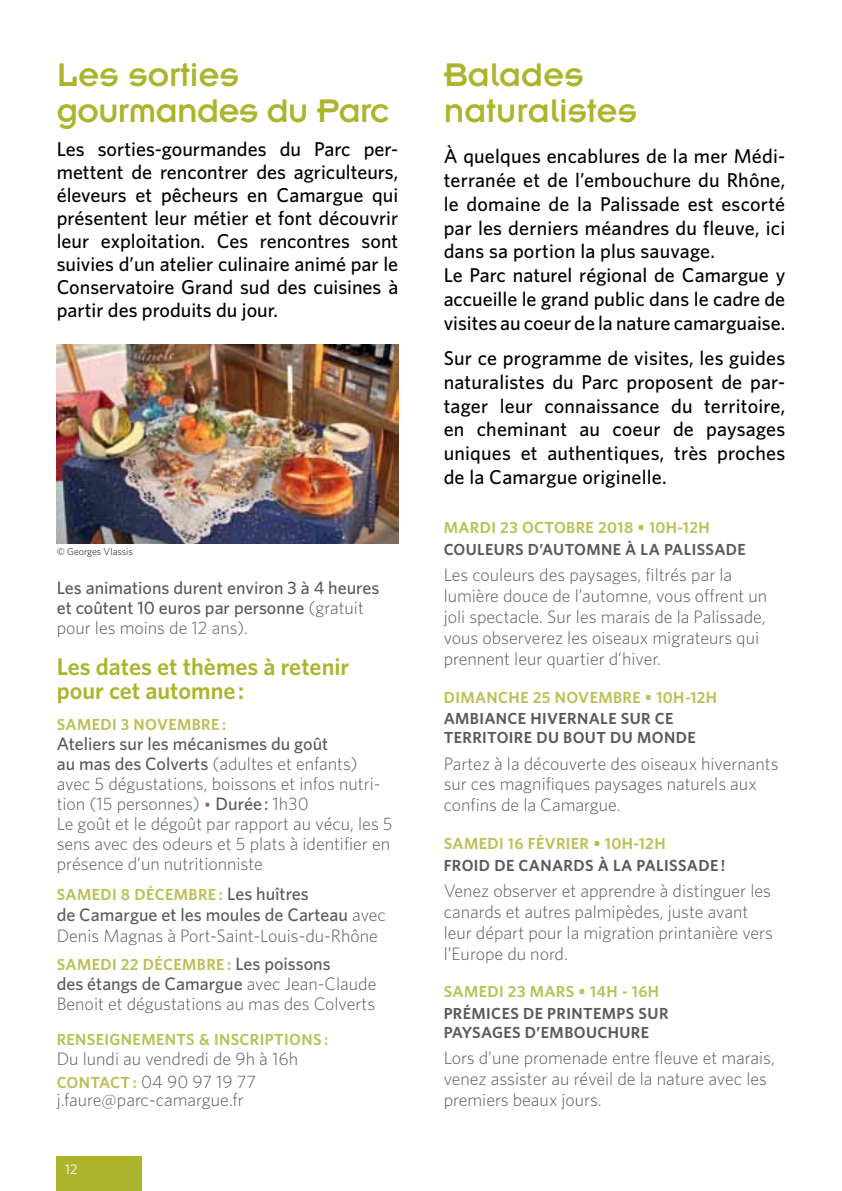
<style>
.page{position:relative;width:842px;height:1191px;background:#fff}
.page>*{position:absolute;margin:0;border:0;box-sizing:border-box;transform-origin:0 0}
.t1{font:36px/36px "Insignia A";letter-spacing:-.02em;color:#acb42c}
.t2{font:36px/36.8px "Insignia A";color:#acb42c}
.t3{font:600 24px/24px "Whitney HTF";color:#acb42c}
.t4{font:500 20px/23.8px "Whitney HTF";letter-spacing:.01em;color:#000;text-align:justify}
.t5{font:300 18px/20.8px "Whitney HTF";color:#58595b}
.t6{font:500 18px/20px "Whitney HTF";color:#58595b}
.t7{font:600 16px "Whitney HTF";letter-spacing:.025em;color:#bbbf54}
.t8{font:600 16px/18.8px "Whitney HTF";letter-spacing:.025em;color:#58595b}
.t9{font:14px "Whitney HTF";color:#fff}
.t10{font:300 10px "Whitney";color:#000}
.s1{font-weight:300}
.s2{font-weight:500}
.s3{color:#a45579}
.s4{font-weight:500;font-size:18px;color:#58595b}
.s5{font-weight:600;font-size:16px;color:#bbbf54}
</style>
<div class="page">
<div style="left:57px;top:1157px;width:85px;height:34px;background:#acb42c"></div>
<img style="left:57px;top:344px;width:341px;height:199px">
<h1 class="t1" style="left:57px;top:56px;width:334px">Les sorties gourmandes du Parc</h1>
<p class="t4" style="left:57px;top:137px;width:343px;line-height:23px">Les sorties-gourmandes du Parc per&shy;mettent de rencontrer des agriculteurs, éleveurs et pêcheurs en Camargue qui présentent leur métier et font découvrir leur exploitation. Ces rencontres sont suivies d’un atelier culinaire animé par le Conservatoire Grand sud des cuisines à partir des produits du jour.</p>
<p class="t10" style="left:57px;top:545px;width:78px">© Georges Vlassis</p>
<p class="t6" style="left:57px;top:577px;width:324px">Les animations durent environ 3 à 4 heures et coûtent 10 euros par personne <span class="s1">(gratuit pour les moins de 12 ans).</span></p>
<h2 class="t3" style="left:57px;top:654px;width:294px">LES DATES ET THÈMES À RETENIR<br>POUR CET AUTOMNE :</h2>
<p class="t7" style="left:57px;top:715px;width:171px">SAMEDI 3 NOVEMBRE :</p>
<p class="t5" style="left:57px;top:733px;width:337px;line-height:20px"><span class="s2">Ateliers sur les mécanismes du goût<br>au mas des Colverts</span> (adultes et enfants) avec 5 dégustations, boissons et infos nutri&shy;tion (15 personnes) <span class="s3">•</span> <span class="s2">Durée :</span> 1h30<br>Le goût et le dégoût par rapport au vécu, les 5 sens avec des odeurs et 5 plats à identifier en présence d’un nutritionniste</p>
<p class="t7" style="left:57px;top:884px;width:254px">SAMEDI 8 DÉCEMBRE : <span class="s4">Les huîtres</span></p>
<p class="t5" style="left:57px;top:903px;width:331px"><span class="s2">de Camargue et les moules de Carteau</span> avec<br>Denis Magnas à Port-Saint-Louis-du-Rhône</p>
<p class="t7" style="left:57px;top:955px;width:275px">SAMEDI 22 DÉCEMBRE : <span class="s4">Les poissons</span></p>
<p class="t5" style="left:57px;top:973px;width:321px;line-height:20px"><span class="s2">des étangs de Camargue</span> avec Jean-Claude<br>Benoit et dégustations au mas des Colverts</p>
<p class="t7" style="left:57px;top:1029px;width:273px">RENSEIGNEMENTS &amp; INSCRIPTIONS :</p>
<p class="t5" style="left:57px;top:1046px;width:243px;line-height:23.6px">Du lundi au vendredi de 9h à 16h<br><span class="s5">CONTACT :</span> 04 90 97 19 77</p>
<p class="t5" style="left:57px;top:1089px;width:189px">j.faure@parc-camargue.fr</p>
<p class="t9" style="left:65px;top:1161px;width:14px">12</p>
<h1 class="t2" style="left:444px;top:56px;width:195px">Balades naturalistes</h1>
<p class="t4" style="left:444px;top:144px;width:343px;text-align:left">À quelques encablures de la mer Médi&shy;terranée et de l’embouchure du Rhône, le domaine de la Palissade est escorté par les derniers méandres du fleuve, ici dans sa portion la plus sauvage.<br>Le Parc naturel régional de Camargue y accueille le grand public dans le cadre de visites au coeur de la nature camarguaise.</p>
<p class="t4" style="left:444px;top:346px;width:343px">Sur ce programme de visites, les guides naturalistes du Parc proposent de par&shy;tager leur connaissance du territoire, en cheminant au coeur de paysages uniques et authentiques, très proches de la Camargue originelle.</p>
<p class="t7" style="left:444px;top:518px;width:268px">MARDI 23 OCTOBRE 2018 • 10H-12H</p>
<p class="t8" style="left:444px;top:539px;width:304px">COULEURS D’AUTOMNE À LA PALISSADE</p>
<p class="t5" style="left:444px;top:564px;width:325px">Les couleurs des paysages, filtrés par la lumière douce de l’automne, vous offrent un joli spectacle. Sur les marais de la Palissade, vous observerez les oiseaux migrateurs qui prennent leur quartier d’hiver.</p>
<p class="t7" style="left:444px;top:687px;width:275px">DIMANCHE 25 NOVEMBRE • 10H-12H</p>
<p class="t8" style="left:444px;top:709px;width:254px">AMBIANCE HIVERNALE SUR CE<br>TERRITOIRE DU BOUT DU MONDE</p>
<p class="t5" style="left:444px;top:752px;width:336px">Partez à la découverte des oiseaux hivernants sur ces magnifiques paysages naturels aux confins de la Camargue.</p>
<p class="t7" style="left:444px;top:833px;width:223px">SAMEDI 16 FÉVRIER • 10H-12H</p>
<p class="t8" style="left:444px;top:855px;width:283px">FROID DE CANARDS À LA PALISSADE !</p>
<p class="t5" style="left:444px;top:880px;width:331px">Venez observer et apprendre à distinguer les canards et autres palmipèdes, juste avant leur départ pour la migration printanière vers l’Europe du nord.</p>
<p class="t7" style="left:444px;top:982px;width:217px">SAMEDI 23 MARS • 14H - 16H</p>
<p class="t8" style="left:444px;top:1003px;width:226px">PRÉMICES DE PRINTEMPS SUR<br>PAYSAGES D’EMBOUCHURE</p>
<p class="t5" style="left:444px;top:1047px;width:333px">Lors d’une promenade entre fleuve et marais, venez assister au réveil de la nature avec les premiers beaux jours.</p>
</div>
